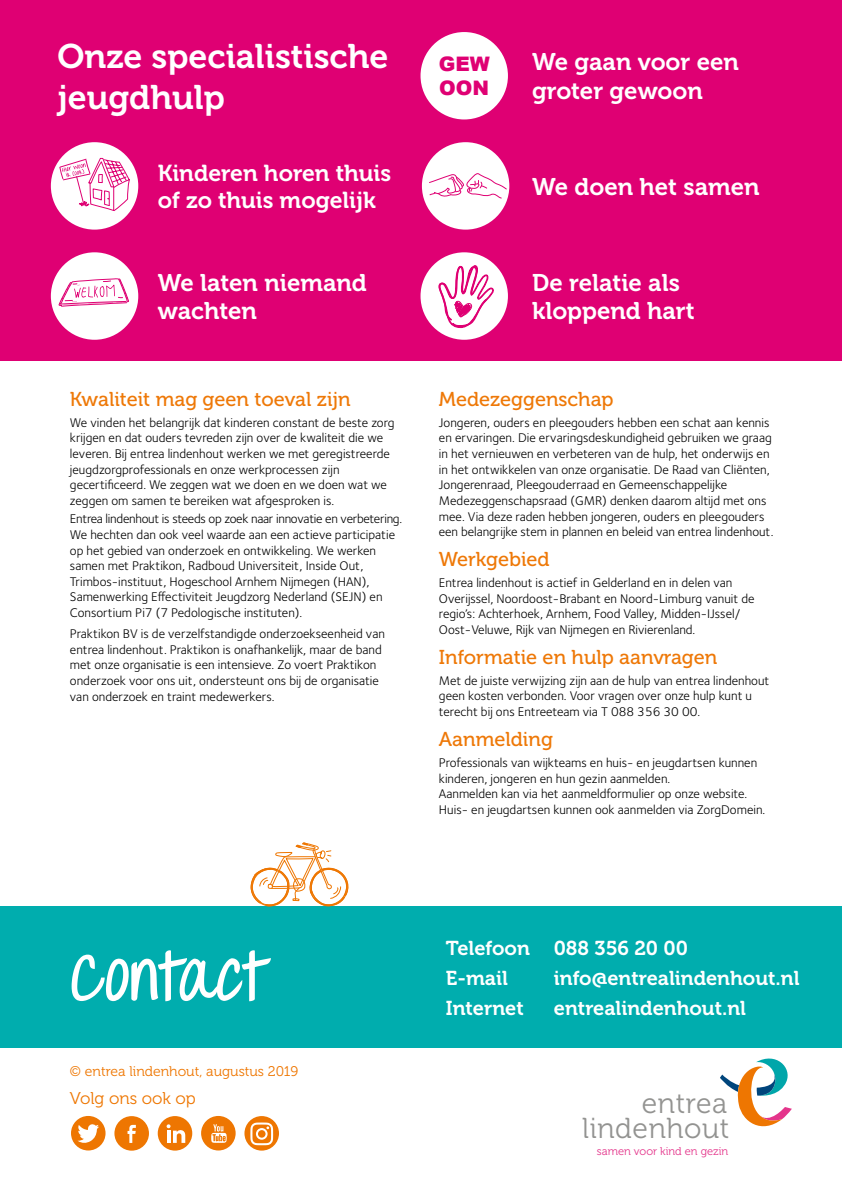
<style>
.page{position:relative;width:842px;height:1191px;background:#fff}
.page>*{position:absolute;margin:0;border:0;box-sizing:border-box;transform-origin:0 0}
.t1{font:700 65px "Throw My Hands Upinthe Air";color:#fff}
.t2{font:34px/40.8px "Museo 700";color:#fff}
.t3{font:28.8px/25.3px "Museo 300";letter-spacing:.02em;color:#939391;text-align:right}
.t4{font:24px/28.8px "Museo 700";color:#fff}
.t5{font:23px/27.6px "Museo 700";color:#fff}
.t6{font:20px "Museo 500";color:#ee7807}
.t7{font:20px/30px "Museo 700";color:#fff}
.t8{font:900 20px/24px "Arial";color:#df0073}
.t9{font:17px "Museo 300";color:#ee7601}
.t10{font:14px "Museo 300";color:#ee7601}
.t11{font:13px/15.6px "Foundry Sterling";color:#000}
.t12{font:11.3px "Museo 300";color:#e4358b}
</style>
<div class="page">
<div style="left:201px;top:1116px;width:35px;height:34px;background:#ee7601;border-radius:50%"></div>
<div style="left:114px;top:1116px;width:35px;height:34px;background:#ee7601;border-radius:50%"></div>
<svg style="left:128px;top:1124px;width:8px;height:19px"></svg>
<div style="left:158px;top:1116px;width:34px;height:34px;background:#ee7601;border-radius:50%"></div>
<svg style="left:167px;top:1124px;width:18px;height:18px"></svg>
<svg style="left:211px;top:1124px;width:16px;height:18px"></svg>
<div style="left:71px;top:1116px;width:35px;height:34px;background:#ee7601;border-radius:50%"></div>
<svg style="left:78px;top:1124px;width:21px;height:19px"></svg>
<div style="left:244px;top:1116px;width:35px;height:34px;background:#ee7601;border-radius:50%"></div>
<svg style="left:250px;top:1122px;width:23px;height:23px"></svg>
<div style="left:0;top:0;width:842px;height:360px;background:#df0073"></div>
<svg style="left:720px;top:1058px;width:72px;height:69px"></svg>
<div style="left:0;top:906px;width:842px;height:142px;background:#00adae"></div>
<div style="left:420px;top:252px;width:88px;height:88px;background:#fff;border-radius:50%"></div>
<div style="left:420px;top:32px;width:88px;height:87px;background:#fff;border-radius:50%"></div>
<div style="left:51px;top:142px;width:87px;height:88px;background:#fff;border-radius:50%"></div>
<svg style="left:59px;top:158px;width:71px;height:72px"></svg>
<div style="left:51px;top:252px;width:87px;height:88px;background:#fff;border-radius:50%"></div>
<svg style="left:59px;top:278px;width:70px;height:29px"></svg>
<div style="left:422px;top:142px;width:87px;height:88px;background:#fff;border-radius:50%"></div>
<svg style="left:438px;top:265px;width:58px;height:68px"></svg>
<svg style="left:429px;top:172px;width:79px;height:27px"></svg>
<svg style="left:250px;top:842px;width:99px;height:65px"></svg>
<h2 class="t2" style="left:57px;top:36px;width:333px">Onze specialistische jeugdhulp</h2>
<h3 class="t5" style="left:158px;top:159px;width:235px">Kinderen horen thuis of zo thuis mogelijk</h3>
<h3 class="t4" style="left:158px;top:268px;width:210px">We laten niemand wachten</h3>
<h3 class="t6" style="left:70px;top:388px;width:282px">Kwaliteit mag geen toeval zijn</h3>
<p class="t11" style="left:70px;top:415px;width:326px">We vinden het belangrijk dat kinderen constant de beste zorg krijgen en dat ouders tevreden zijn over de kwaliteit die we leveren. Bij entrea lindenhout werken we met geregistreerde jeugdzorgprofessionals en onze werkprocessen zijn gecertificeerd. We zeggen wat we doen en we doen wat we zeggen om samen te bereiken wat afgesproken is.</p>
<p class="t11" style="left:70px;top:511px;width:334px">Entrea lindenhout is steeds op zoek naar innovatie en verbetering.<br>We hechten dan ook veel waarde aan een actieve participatie op het gebied van onderzoek en ontwikkeling. We werken samen met Praktikon, Radboud Universiteit, Inside Out, Trimbos-instituut, Hogeschool Arnhem Nijmegen (HAN), Samenwerking Effectiviteit Jeugdzorg Nederland (SEJN) en Consortium Pi7 (7 Pedologische instituten).</p>
<p class="t11" style="left:70px;top:626px;width:316px">Praktikon BV is de verzelfstandigde onderzoekseenheid van entrea lindenhout. Praktikon is onafhankelijk, maar de band met onze organisatie is een intensieve. Zo voert Praktikon onderzoek voor ons uit, ondersteunt ons bij de organisatie van onderzoek en traint medewerkers.</p>
<h3 class="t8" style="left:439px;top:51px;width:53px">GEW<br>OON</h3>
<h3 class="t4" style="left:532px;top:48px;width:208px">We gaan voor een groter gewoon</h3>
<h3 class="t4" style="left:532px;top:172px;width:229px">We doen het samen</h3>
<h3 class="t4" style="left:532px;top:268px;width:164px">De relatie als kloppend hart</h3>
<h3 class="t6" style="left:439px;top:388px;width:176px">Medezeggenschap</h3>
<p class="t11" style="left:439px;top:415px;width:336px">Jongeren, ouders en pleegouders hebben een schat aan kennis en ervaringen. Die ervaringsdeskundigheid gebruiken we graag in het vernieuwen en verbeteren van de hulp, het onderwijs en in het ontwikkelen van onze organisatie. De Raad van Cliënten, Jongerenraad, Pleegouderraad en Gemeenschappelijke Medezeggenschapsraad (GMR) denken daarom altijd met ons mee. Via deze raden hebben jongeren, ouders en pleegouders een belangrijke stem in plannen en beleid van entrea lindenhout.</p>
<h3 class="t6" style="left:439px;top:548px;width:112px">Werkgebied</h3>
<p class="t11" style="left:439px;top:575px;width:317px">Entrea lindenhout is actief in Gelderland en in delen van Overijssel, Noordoost-Brabant en Noord-Limburg vanuit de regio’s: Achterhoek, Arnhem, Food Valley, Midden-IJssel/ Oost-Veluwe, Rijk van Nijmegen en Rivierenland.</p>
<h3 class="t6" style="left:439px;top:645px;width:280px">Informatie en hulp aanvragen</h3>
<p class="t11" style="left:439px;top:673px;width:332px">Met de juiste verwijzing zijn aan de hulp van entrea lindenhout geen kosten verbonden. Voor vragen over onze hulp kunt u terecht bij ons Entreeteam via T 088 356 30 00.</p>
<h3 class="t6" style="left:439px;top:728px;width:115px">Aanmelding</h3>
<p class="t11" style="left:439px;top:755px;width:328px">Professionals van wijkteams en huis- en jeugdartsen kunnen kinderen, jongeren en hun gezin aanmelden.<br>Aanmelden kan via het aanmeldformulier op onze website.<br>Huis- en jeugdartsen kunnen ook aanmelden via ZorgDomein.</p>
<h1 class="t1" style="left:70px;top:936px;width:198px">CONTACT</h1>
<p class="t10" style="left:70px;top:1063px;width:230px">© entrea lindenhout, augustus 2019</p>
<h3 class="t9" style="left:70px;top:1089px;width:127px">Volg ons ook op</h3>
<h3 class="t7" style="left:446px;top:933px;width:244px">Telefoon 088 356 20 00<br>E-mail</h3>
<h3 class="t7" style="left:554px;top:963px;width:247px">info@entrealindenhout.nl</h3>
<h3 class="t7" style="left:446px;top:993px;width:79px">Internet</h3>
<h3 class="t7" style="left:554px;top:993px;width:194px">entrealindenhout.nl</h3>
<h3 class="t3" style="left:582px;top:1091px;width:149px">entrea lindenhout</h3>
<p class="t12" style="left:597px;top:1145px;width:133px">samen voor kind en gezin</p>
</div>
